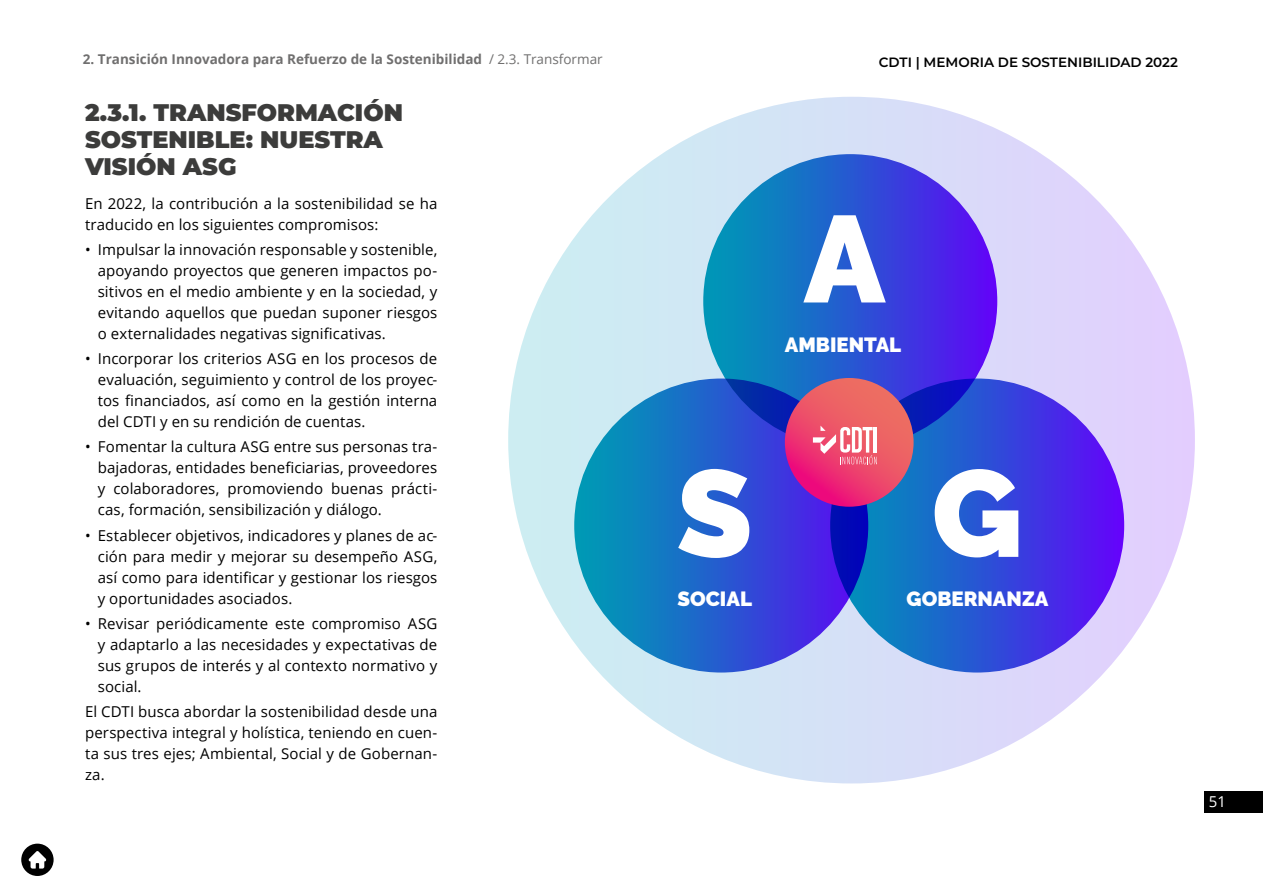
<style>
.page{position:relative;width:1263px;height:893px;background:#fff}
.page>*{position:absolute;margin:0;border:0;box-sizing:border-box;transform-origin:0 0}
.t1{font:900 122.85px "Raleway";color:#fff}
.t2{font:900 24px/27px "Montserrat";color:#3c3c3b}
.t3{font:900 20.4px "Raleway";color:#fff}
.t4{font:15px/21px "Open Sans";letter-spacing:.005em;color:#000;text-align:justify}
.t5{font:15px "Open Sans";color:#fff}
.t6{font:700 13.5px "Open Sans";color:#706f6f}
.t7{font:600 13.5px "Montserrat";color:#000}
.s1{font-weight:400}
</style>
<div class="page">
<div style="left:1205px;top:791px;width:58px;height:21px;background:#000"></div>
<div style="left:508px;top:97px;width:687px;height:686px;background:linear-gradient(to right,#caf0f1,#e2cefe);border-radius:50%"></div>
<div style="left:574px;top:378px;width:294px;height:294px;background:linear-gradient(to right,#00a5b1,#570af0);border-radius:50%"></div>
<svg style="left:830px;top:378px;width:294px;height:294px;background:#2d48d6"></svg>
<svg style="left:703px;top:154px;width:294px;height:294px;background:#2752d0"></svg>
<svg style="left:785px;top:378px;width:128px;height:129px;background:#eb496b"></svg>
<svg style="left:813px;top:426px;width:64px;height:38px"></svg>
<div style="left:21px;top:844px;width:33px;height:32px;background:#000;border-radius:50%"></div>
<svg style="left:29px;top:851px;width:17px;height:17px"></svg>
<p class="t6" style="left:83px;top:50px;width:521px">2. Transición Innovadora para Refuerzo de la Sostenibilidad <span class="s1">/ 2.3. Transformar</span></p>
<h2 class="t2" style="left:85px;top:97px;width:319px">2.3.1. TRANSFORMACIÓN<br>SOSTENIBLE: NUESTRA<br>VISIÓN ASG</h2>
<p class="t4" style="left:85px;top:192px;width:354px">En 2022, la contribución a la sostenibilidad se ha traducido en los siguientes compromisos:</p>
<p class="t4" style="left:98px;top:238px;width:341px;text-indent:-13px">• Impulsar la innovación responsable y sostenible, apoyando proyectos que generen impactos po&shy;sitivos en el medio ambiente y en la sociedad, y evitando aquellos que puedan suponer riesgos o externalidades negativas significativas.</p>
<p class="t4" style="left:98px;top:348px;width:341px;text-indent:-13px">• Incorporar los criterios ASG en los procesos de evaluación, seguimiento y control de los proyec&shy;tos financiados, así como en la gestión interna del CDTI y en su rendición de cuentas.</p>
<p class="t4" style="left:98px;top:436px;width:341px;text-indent:-13px">• Fomentar la cultura ASG entre sus personas tra&shy;bajadoras, entidades beneficiarias, proveedores y colaboradores, promoviendo buenas prácti&shy;cas, formación, sensibilización y diálogo.</p>
<p class="t4" style="left:98px;top:524px;width:341px;text-indent:-13px">• Establecer objetivos, indicadores y planes de ac&shy;ción para medir y mejorar su desempeño ASG, así como para identificar y gestionar los riesgos y oportunidades asociados.</p>
<p class="t4" style="left:98px;top:612px;width:341px;text-indent:-13px">• Revisar periódicamente este compromiso ASG y adaptarlo a las necesidades y expectativas de sus grupos de interés y al contexto normativo y social.</p>
<p class="t4" style="left:85px;top:701px;width:354px">El CDTI busca abordar la sostenibilidad desde una perspectiva integral y holística, teniendo en cuen&shy;ta sus tres ejes; Ambiental, Social y de Gobernan&shy;za.</p>
<p class="t7" style="left:879px;top:53px;width:301px">CDTI | MEMORIA DE SOSTENIBILIDAD 2022</p>
<h1 class="t1" style="left:804px;top:188px;width:83px">A</h1>
<h3 class="t3" style="left:785px;top:333px;width:118px">AMBIENTAL</h3>
<h1 class="t1" style="left:677px;top:442px;width:77px">S</h1>
<h1 class="t1" style="left:932px;top:442px;width:92px">G</h1>
<h3 class="t3" style="left:677px;top:587px;width:76px">SOCIAL</h3>
<h3 class="t3" style="left:906px;top:587px;width:143px">GOBERNANZA</h3>
<p class="t5" style="left:1209px;top:791px;width:19px">51</p>
</div>
